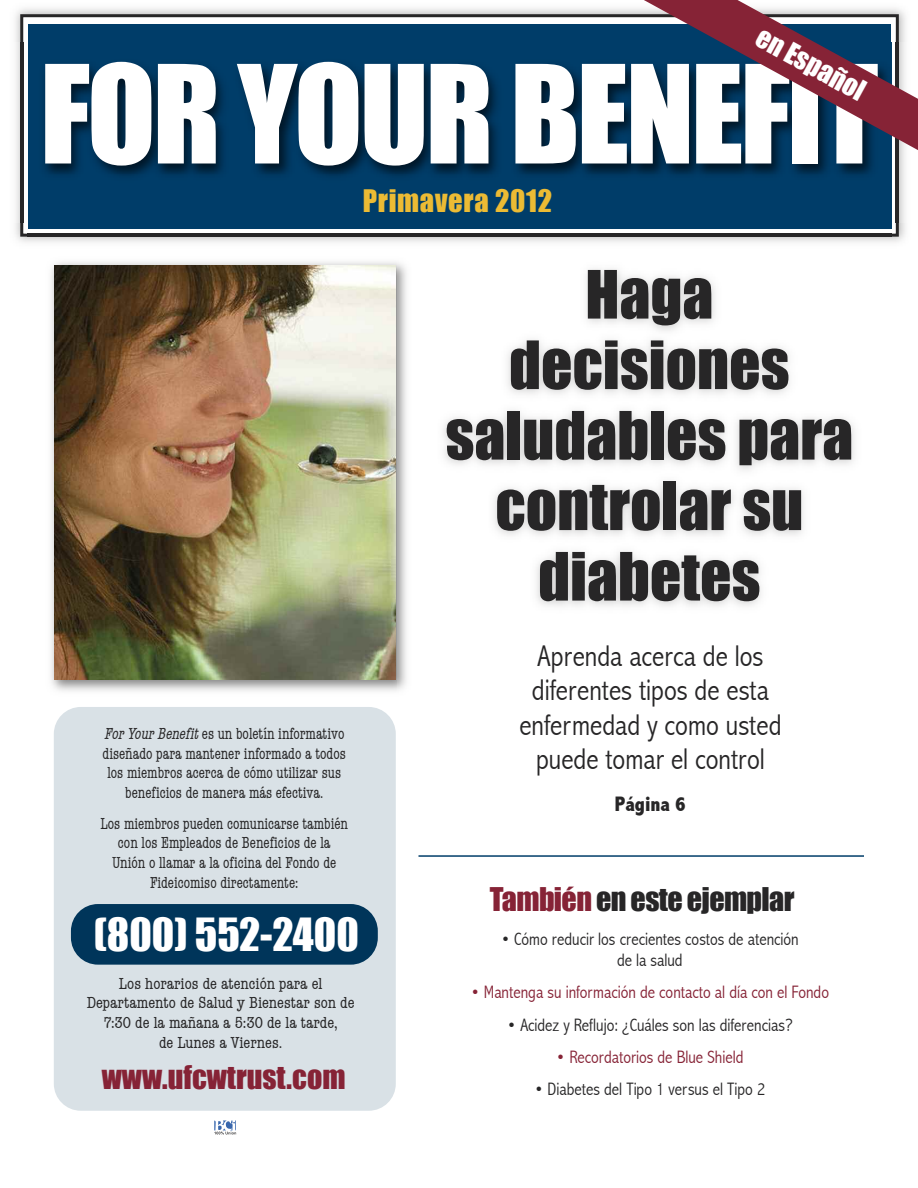
<style>
.page{position:relative;width:918px;height:1188px;background:#fff}
.page>*{position:absolute;margin:0;border:0;box-sizing:border-box;transform-origin:0 0}
.t1{font:126px "Impact";letter-spacing:-.025em;color:#fff}
.t2{font:61.5px/70.5px "Impact";color:#272627;text-align:center}
.t3{font:42px "Impact";color:#fff}
.t4{font:300 condensed 30px/34.5px "Abadi";color:#272627;text-align:center}
.t5{font:30px "Impact";letter-spacing:-.02em;color:#272627}
.t6{font:30px "Impact";color:#862336}
.t7{font:28.5px "Impact";letter-spacing:.025em;color:#ecbb34}
.t8{font:27px "Impact";color:#fff}
.t9{font:800 condensed 21px "Abadi";color:#272627}
.t10{font:300 condensed 18px/21.6px "Abadi";color:#272627;text-align:center}
.t11{font:300 condensed 18px "Abadi";color:#862336}
.t12{font:condensed 16.5px/19.8px "American Typewriter";color:#272627;text-align:center;scale:.9 1}
.t13{font:condensed 16.5px/19.8px "American Typewriter";color:#272627;text-align:center}
.s1{font-style:italic}
.s2{color:#862336}
</style>
<div class="page">
<svg style="left:29px;top:24px;width:862px;height:205px;background:#002f52"></svg>
<img style="left:12px;top:43px;width:12px;height:180px">
<img style="left:22px;top:43px;width:1px;height:180px">
<img style="left:28px;top:223px;width:864px;height:13px">
<img style="left:28px;top:234px;width:864px;height:1px">
<img style="left:51px;top:262px;width:347px;height:429px">
<img style="left:54px;top:265px;width:342px;height:414px">
<img style="left:398px;top:263px;width:457px;height:427px">
<svg style="left:583px;top:0;width:335px;height:229px;background:#30435f"></svg>
<svg style="left:214px;top:1120px;width:22px;height:15px"></svg>
<div style="left:54px;top:707px;width:342px;height:404px;background:#d9e1e6;border-radius:27px"></div>
<div style="left:71px;top:904px;width:307px;height:61px;background:#00355a;border-radius:27px"></div>
<hr style="left:418px;top:855px;width:446px;height:2px;background:#003d69">
<h3 class="t8" style="left:767px;top:20px;width:121px;rotate:29deg">en Español</h3>
<h1 class="t1" style="left:40px;top:36px;width:840px">FOR YOUR BENEFIT</h1>
<h3 class="t7" style="left:363px;top:184px;width:191px">Primavera 2012</h3>
<p class="t12" style="left:103px;top:724px;width:272px"><span class="s1">ForYourBenefit</span>es un boletín informativo diseñado para mantener informado a todos los miembros acerca de cómo utilizar sus beneficios de manera más efectiva.</p>
<p class="t12" style="left:100px;top:813px;width:277px">Los miembros pueden comunicarse también con los Empleados de Beneficios de la Unión o llamar a la oficina del Fondo de Fideicomiso directamente:</p>
<h3 class="t3" style="left:94px;top:908px;width:267px">(800) 552-2400</h3>
<p class="t13" style="left:87px;top:973px;width:269px">Los horarios de atención para el<br>Departamento de Salud y Bienestar son de<br>7:30 de la mañana a 5:30 de la tarde,<br>de Lunes a Viernes.</p>
<h3 class="t6" style="left:102px;top:1058px;width:245px">www.ufcwtrust.com</h3>
<h2 class="t2" style="left:445px;top:259px;width:409px">Haga decisiones saludables para controlar su diabetes</h2>
<h3 class="t4" style="left:519px;top:640px;width:264px">Aprenda acerca de los diferentes tipos de esta enfermedad y como usted puede tomar el control</h3>
<p class="t9" style="left:615px;top:793px;width:73px">Página 6</p>
<h3 class="t5" style="left:490px;top:881px;width:306px"><span class="s2">También</span> en este ejemplar</h3>
<p class="t10" style="left:501px;top:929px;width:299px">• Cómo reducir los crecientes costos de atención de la salud</p>
<p class="t11" style="left:471px;top:983px;width:360px">• Mantenga su información de contacto al día con el Fondo</p>
<p class="t10" style="left:507px;top:1014px;width:287px">• Acidez y Reflujo: ¿Cuáles son las diferencias?</p>
<p class="t11" style="left:556px;top:1047px;width:189px">• Recordatorios de Blue Shield</p>
<p class="t10" style="left:534px;top:1079px;width:232px">• Diabetes del Tipo 1 versus el Tipo 2</p>
</div>
